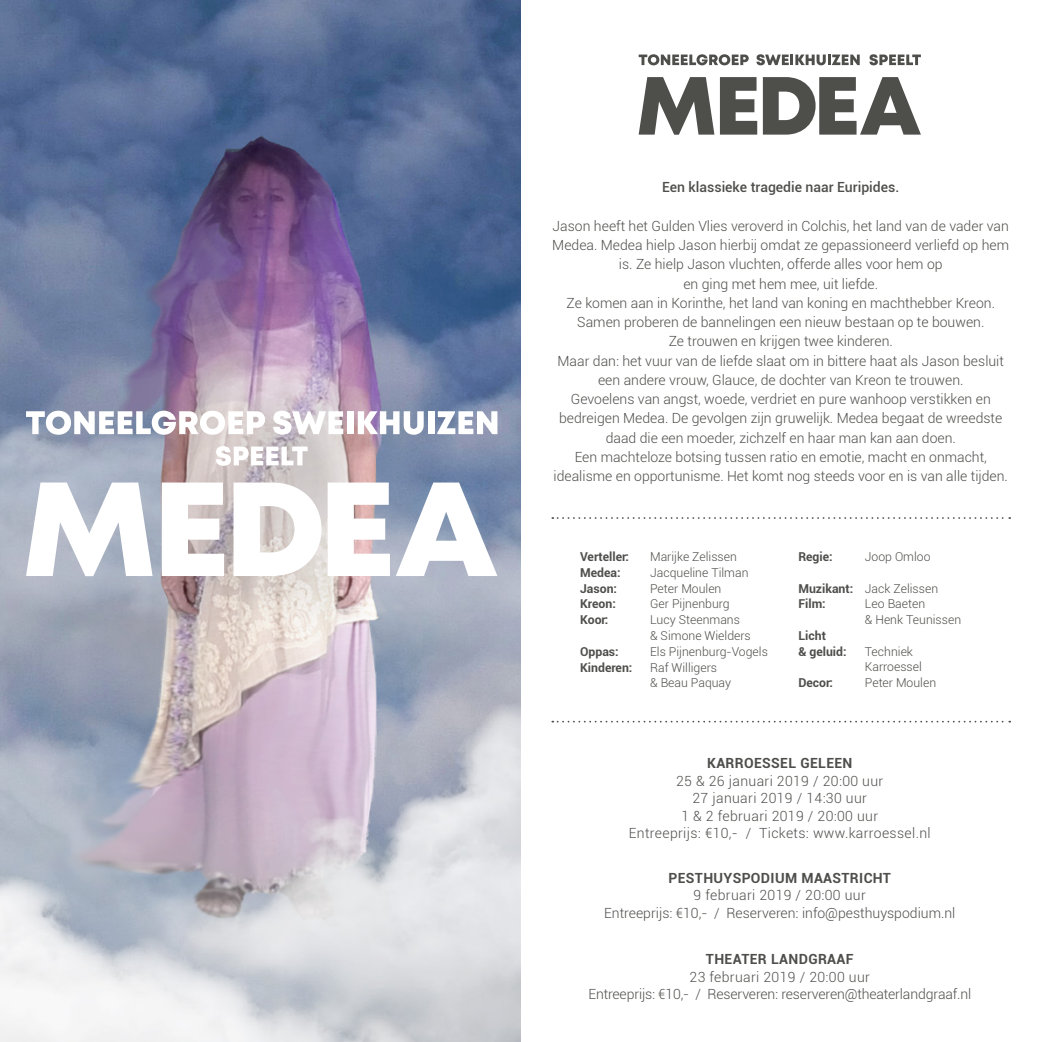
<style>
.page{position:relative;width:1042px;height:1042px;background:#fff}
.page>*{position:absolute;margin:0;border:0;box-sizing:border-box;transform-origin:0 0}
.t1{font:300 14px/19.2px "Roboto";color:#4e4e4b;text-align:center}
.t2{font:300 14px/17.5px "Roboto";letter-spacing:.025em;color:#4e4e4b;text-align:center}
.t3{font:700 14px "Roboto";letter-spacing:.025em;color:#4e4e4b}
.t4{font:500 14px "Roboto";color:#4e4e4b}
.t5{font:300 12.25px/15.8px "Roboto";color:#4e4e4b}
.t6{font:700 12.25px/15.8px "Roboto";color:#4e4e4b}
.s1{font-weight:300}
</style>
<div class="page">
<img style="left:0;top:0;width:521px;height:1042px">
<svg style="left:26px;top:482px;width:127px;height:94px"></svg>
<svg style="left:162px;top:482px;width:62px;height:94px"></svg>
<svg style="left:233px;top:482px;width:88px;height:94px"></svg>
<svg style="left:328px;top:482px;width:62px;height:94px"></svg>
<svg style="left:396px;top:482px;width:101px;height:94px"></svg>
<svg style="left:552px;top:517px;width:458px;height:2px"></svg>
<svg style="left:26px;top:411px;width:239px;height:24px"></svg>
<svg style="left:273px;top:411px;width:70px;height:24px"></svg>
<div style="left:347px;top:411px;width:6px;height:23px;background:#fff"></div>
<svg style="left:358px;top:411px;width:66px;height:24px"></svg>
<div style="left:428px;top:411px;width:6px;height:23px;background:#fff"></div>
<svg style="left:437px;top:411px;width:60px;height:23px"></svg>
<svg style="left:216px;top:446px;width:92px;height:20px"></svg>
<svg style="left:638px;top:77px;width:76px;height:58px"></svg>
<svg style="left:720px;top:77px;width:37px;height:58px"></svg>
<svg style="left:763px;top:77px;width:158px;height:58px"></svg>
<svg style="left:638px;top:54px;width:111px;height:11px"></svg>
<svg style="left:756px;top:54px;width:103px;height:11px"></svg>
<svg style="left:869px;top:54px;width:52px;height:11px"></svg>
<svg style="left:552px;top:721px;width:458px;height:1px"></svg>
<p class="t4" style="left:662px;top:177px;width:239px">Een klassieke tragedie naar Euripides.</p>
<p class="t1" style="left:552px;top:216px;width:458px">Jason heeft het Gulden Vlies veroverd in Colchis, het land van de vader van Medea. Medea hielp Jason hierbij omdat ze gepassioneerd verliefd op hem is. Ze hielp Jason vluchten, offerde alles voor hem op<br>en ging met hem mee, uit liefde.<br>Ze komen aan in Korinthe, het land van koning en machthebber Kreon.<br>Samen proberen de bannelingen een nieuw bestaan op te bouwen.<br>Ze trouwen en krijgen twee kinderen.<br>Maar dan: het vuur van de liefde slaat om in bittere haat als Jason besluit een andere vrouw, Glauce, de dochter van Kreon te trouwen.<br>Gevoelens van angst, woede, verdriet en pure wanhoop verstikken en bedreigen Medea. De gevolgen zijn gruwelijk. Medea begaat de wreedste daad die een moeder, zichzelf en haar man kan aan doen.<br>Een machteloze botsing tussen ratio en emotie, macht en onmacht, idealisme en opportunisme. Het komt nog steeds voor en is van alle tijden.</p>
<p class="t6" style="left:580px;top:548px;width:50px">Verteller:</p>
<p class="t5" style="left:650px;top:548px;width:88px">Marijke Zelissen</p>
<p class="t6" style="left:580px;top:564px;width:42px">Medea:</p>
<p class="t5" style="left:650px;top:564px;width:100px">Jacqueline Tilman</p>
<p class="t6" style="left:580px;top:580px;width:38px">Jason:</p>
<p class="t5" style="left:650px;top:580px;width:73px">Peter Moulen</p>
<p class="t6" style="left:580px;top:596px;width:37px">Kreon:</p>
<p class="t5" style="left:650px;top:596px;width:81px">Ger Pijnenburg</p>
<p class="t6" style="left:580px;top:611px;width:30px">Koor:</p>
<p class="t5" style="left:650px;top:611px;width:102px">Lucy Steenmans<br>&amp; Simone Wielders</p>
<p class="t6" style="left:580px;top:643px;width:40px">Oppas:</p>
<p class="t5" style="left:650px;top:643px;width:119px">Els Pijnenburg-Vogels</p>
<p class="t6" style="left:580px;top:659px;width:54px">Kinderen:</p>
<p class="t5" style="left:650px;top:659px;width:82px">Raf Willigers<br>&amp; Beau Paquay</p>
<p class="t6" style="left:798px;top:548px;width:36px">Regie:</p>
<p class="t5" style="left:865px;top:548px;width:67px">Joop Omloo</p>
<p class="t6" style="left:798px;top:580px;width:141px">Muzikant: <span class="s1">Jack Zelissen<br></span>Film:</p>
<p class="t5" style="left:865px;top:596px;width:98px">Leo Baeten<br>&amp; Henk Teunissen</p>
<p class="t6" style="left:798px;top:627px;width:50px">Licht<br>&amp; geluid:</p>
<p class="t5" style="left:865px;top:643px;width:59px">Techniek<br>Karroessel</p>
<p class="t6" style="left:798px;top:674px;width:36px">Decor:</p>
<p class="t5" style="left:865px;top:674px;width:73px">Peter Moulen</p>
<p class="t3" style="left:707px;top:753px;width:147px">KARROESSEL GELEEN</p>
<p class="t2" style="left:629px;top:771px;width:303px">25 &amp; 26 januari 2019 / 20:00 uur<br>27 januari 2019 / 14:30 uur<br>1 &amp; 2 februari 2019 / 20:00 uur<br>Entreeprijs: €10,- / Tickets: www.karroessel.nl</p>
<p class="t3" style="left:668px;top:868px;width:224px">PESTHUYSPODIUM MAASTRICHT</p>
<p class="t1" style="left:604px;top:886px;width:353px;line-height:17.5px">9 februari 2019 / 20:00 uur<br>Entreeprijs: €10,- / Reserveren: info@pesthuyspodium.nl</p>
<p class="t3" style="left:706px;top:949px;width:149px">THEATER LANDGRAAF</p>
<p class="t1" style="left:588px;top:967px;width:384px;line-height:17.5px">23 februari 2019 / 20:00 uur<br>Entreeprijs: €10,- / Reserveren: reserveren@theaterlandgraaf.nl</p>
</div>
